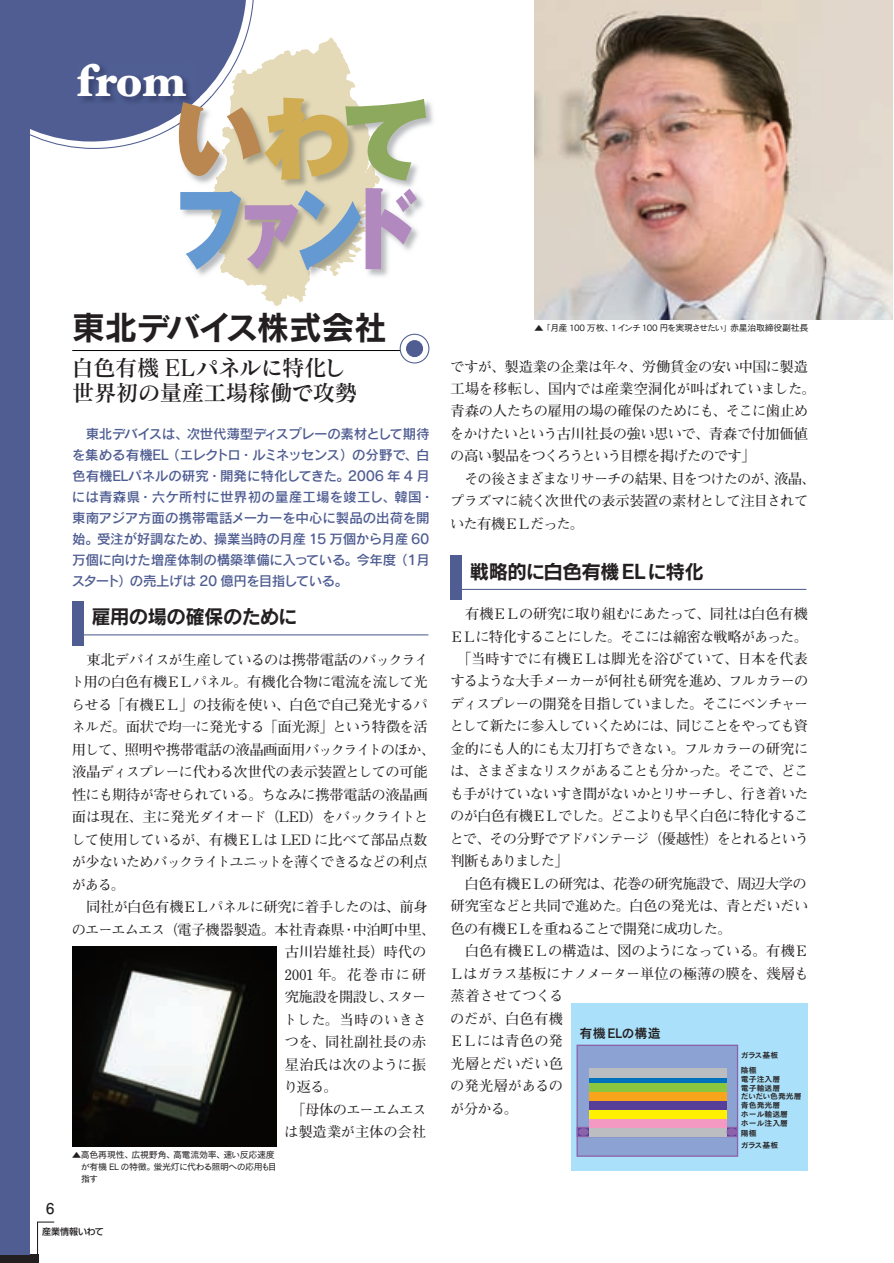
<style>
.page{position:relative;width:894px;height:1263px;background:#fff}
.page>*{position:absolute;margin:0;border:0;box-sizing:border-box;transform-origin:0 0}
.t1{font:90px/90px "Gothic MB101 Pro Ultra 90 pv RKSJ H";letter-spacing:-.16em;color:#6599d1;scale:.8 1}
.t2{font:900 45px "Hoefler Text";color:#fff}
.t3{font:33px "Rodin Pro B 90 pv RKSJ H";letter-spacing:-.02em;color:#231f20}
.t4{font:22.5px/25.5px "Matisse Pro DB 90 pv RKSJ H";letter-spacing:-.02em;color:#231f20}
.t5{font:19.5px "Rodin Pro B 90 pv RKSJ H";letter-spacing:-.035em;color:#231f20}
.t6{font:14.85px "Futo Go B101 Pro Bold 90 pv RKSJ H";color:#231f20}
.t7{font:14.25px/22.5px "Futo Min A101 Pro Bold 90 pv RKSJ H";letter-spacing:-.045em;color:#231f20}
.t8{font:14.25px "Futo Min A101 Pro Bold 90 pv RKSJ H";letter-spacing:-.065em;color:#231f20}
.t9{font:14.25px "Futo Min A101 Pro Bold 90 pv RKSJ H";letter-spacing:-.07em;color:#231f20}
.t10{font:14.25px "Futo Min A101 Pro Bold 90 pv RKSJ H";letter-spacing:-.075em;color:#231f20}
.t11{font:14.25px "Futo Min A101 Pro Bold 90 pv RKSJ H";letter-spacing:-.08em;color:#231f20}
.t12{font:14.25px "Futo Min A101 Pro Bold 90 pv RKSJ H";letter-spacing:-.025em;color:#231f20}
.t13{font:14.25px "Futo Min A101 Pro Bold 90 pv RKSJ H";letter-spacing:-.015em;color:#231f20}
.t14{font:14.25px "Futo Min A101 Pro Bold 90 pv RKSJ H";letter-spacing:-.01em;color:#231f20}
.t15{font:14.25px "Futo Min A101 Pro Bold 90 pv RKSJ H";letter-spacing:.005em;color:#231f20}
.t16{font:14.25px "Futo Min A101 Pro Bold 90 pv RKSJ H";letter-spacing:.12em;color:#231f20}
.t17{font:14.25px "Futo Min A101 Pro Bold 90 pv RKSJ H";letter-spacing:.03em;color:#231f20}
.t18{font:14.25px "Futo Min A101 Pro Bold 90 pv RKSJ H";letter-spacing:.01em;color:#231f20}
.t19{font:14.25px "Futo Min A101 Pro Bold 90 pv RKSJ H";color:#231f20}
.t20{font:14.25px "Futo Min A101 Pro Bold 90 pv RKSJ H";letter-spacing:-.11em;color:#231f20}
.t21{font:14.25px "Futo Min A101 Pro Bold 90 pv RKSJ H";letter-spacing:-.005em;color:#231f20}
.t22{font:13.5px/21px "Rodin Pro DB 90 pv RKSJ H";letter-spacing:-.025em;color:#4f5d92}
.t23{font:13.2px "Cezanne Pro DB 90 pv RKSJ H";color:#231f20}
.t24{font:9px/12px "Cezanne Pro M 90 pv RKSJ H";letter-spacing:-.04em;color:#231f20}
.t25{font:9px "Shin Go Pro Medium 90 pv RKSJ H";color:#231f20}
.t26{font:7.8px/8.9px "Cezanne Pro DB 90 pv RKSJ H";color:#231f20}
.s1{color:#b9874f}
.s2{color:#d0ad53}
.s3{color:#8da95e}
.s4{color:#b289be}
</style>
<div class="page">
<svg style="left:37px;top:1221px;width:18px;height:42px"></svg>
<div style="left:0;top:1254px;width:38px;height:9px;background:#231f20"></div>
<img style="left:534px;top:0;width:359px;height:319px">
<div style="left:0;top:0;width:30px;height:1254px;background:#4f5d92"></div>
<svg style="left:239px;top:38px;width:141px;height:268px;fill:#e5dab8"></svg>
<img style="left:332px;top:243px;width:82px;height:36px">
<img style="left:310px;top:265px;width:23px;height:14px">
<img style="left:207px;top:116px;width:103px;height:163px">
<svg style="left:30px;top:0;width:224px;height:149px;background:#717ca3"></svg>
<hr style="left:72px;top:350px;width:343px;height:1px;background:#000">
<svg style="left:400px;top:334px;width:29px;height:29px"></svg>
<div style="left:400px;top:334px;width:29px;height:29px;border:1px solid #4f5d92;border-radius:50%"></div>
<div style="left:407px;top:341px;width:16px;height:16px;background:#4f5d92;border-radius:50%"></div>
<div style="left:406px;top:340px;width:17px;height:17px;border:1px solid #4f5d92;border-radius:50%"></div>
<div style="left:450px;top:555px;width:12px;height:45px;background:#4f5d92"></div>
<hr style="left:461px;top:589px;width:345px;height:1px;background:#4f5d92">
<img style="left:72px;top:947px;width:204px;height:199px">
<div style="left:72px;top:601px;width:12px;height:44px;background:#4f5d92"></div>
<hr style="left:83px;top:634px;width:345px;height:1px;background:#4f5d92">
<div style="left:571px;top:1004px;width:237px;height:167px;background:#aae0f9"></div>
<div style="left:577px;top:1045px;width:161px;height:111px;background:#8ca2d2"></div>
<div style="left:577px;top:1045px;width:161px;height:112px;border:1px solid #8c62aa"></div>
<div style="left:577px;top:1127px;width:161px;height:10px;border:1px solid #8c62aa"></div>
<div style="left:589px;top:1128px;width:137px;height:9px;background:#bcbdc0"></div>
<div style="left:589px;top:1119px;width:137px;height:9px;background:#f499c2"></div>
<div style="left:589px;top:1109px;width:137px;height:10px;background:#fff101"></div>
<div style="left:589px;top:1100px;width:137px;height:9px;background:#573e99"></div>
<div style="left:589px;top:1091px;width:137px;height:9px;background:#f9a51b"></div>
<div style="left:589px;top:1082px;width:137px;height:9px;background:#8bc63e"></div>
<div style="left:589px;top:1077px;width:137px;height:5px;background:#0072bc"></div>
<div style="left:589px;top:1068px;width:137px;height:9px;background:#bcbdc0"></div>
<div style="left:578px;top:1128px;width:11px;height:8px;background:#8c62aa;border-radius:50%"></div>
<div style="left:727px;top:1128px;width:10px;height:8px;background:#8c62aa;border-radius:50%"></div>
<h2 class="t2" style="left:77px;top:63px;width:110px">from</h2>
<h1 class="t1" style="left:173px;top:106px;width:323px"><span class="s1">い</span><span class="s2">わ</span><span class="s3">て</span>フ<span class="s4">ァ</span>ン<span class="s4">ド</span></h1>
<h3 class="t3" style="left:72px;top:316px;width:316px">東北デバイス株式会社</h3>
<h3 class="t4" style="left:72px;top:358px;width:287px">白色有機 ELパネルに特化し世界初の量産工場稼働で攻勢</h3>
<p class="t22" style="left:72px;top:425px;width:363px">　東北デバイスは、次世代薄型ディスプレーの素材として期待を集める有機ＥＬ（エレクトロ・ルミネッセンス）の分野で、白色有機ＥＬパネルの研究・開発に特化してきた。2006 年 4 月には青森県・六ケ所村に世界初の量産工場を竣工し、韓国・東南アジア方面の携帯電話メーカーを中心に製品の出荷を開始。受注が好調なため、操業当時の月産 15 万個から月産 60万個に向けた増産体制の構築準備に入っている。今年度（１月スタート）の売上げは 20 億円を目指している。</p>
<h3 class="t5" style="left:72px;top:610px;width:227px">　雇用の場の確保のために</h3>
<p class="t7" style="left:72px;top:650px;width:358px">　東北デバイスが生産しているのは携帯電話のバックライ</p>
<p class="t7" style="left:71px;top:673px;width:359px">ト用の白色有機ＥＬパネル。有機化合物に電流を流して光</p>
<p class="t7" style="left:71px;top:695px;width:358px">らせる「有機ＥＬ」の技術を使い、白色で自己発光するパ</p>
<p class="t7" style="left:72px;top:718px;width:357px">ネルだ。面状で均一に発光する「面光源」という特徴を活</p>
<p class="t7" style="left:72px;top:740px;width:365px">用して、照明や携帯電話の液晶画面用バックライトのほか、</p>
<p class="t7" style="left:72px;top:763px;width:357px">液晶ディスプレーに代わる次世代の表示装置としての可能</p>
<p class="t7" style="left:72px;top:785px;width:357px">性にも期待が寄せられている。ちなみに携帯電話の液晶画</p>
<p class="t7" style="left:72px;top:808px;width:358px">面は現在、主に発光ダイオード（LED）をバックライトと</p>
<p class="t12" style="left:71px;top:834px;width:358px">して使用しているが、有機ＥＬは LED に比べて部品点数</p>
<p class="t9" style="left:72px;top:857px;width:358px">が少ないためバックライトユニットを薄くできるなどの利点</p>
<p class="t7" style="left:72px;top:875px;width:55px">がある。</p>
<p class="t7" style="left:72px;top:898px;width:357px">　同社が白色有機ＥＬパネルに研究に着手したのは、前身</p>
<p class="t7" style="left:72px;top:920px;width:365px">のエーエムエス（電子機器製造。本社青森県・中泊町中里、</p>
<p class="t15" style="left:285px;top:947px;width:143px">古川岩雄社長）時代の</p>
<p class="t16" style="left:285px;top:969px;width:143px">2001 年。花巻市に研</p>
<p class="t8" style="left:285px;top:992px;width:143px">究施設を開設し、スター</p>
<p class="t17" style="left:283px;top:1014px;width:145px">トした。当時のいきさ</p>
<p class="t18" style="left:285px;top:1037px;width:143px">つを、同社副社長の赤</p>
<p class="t19" style="left:285px;top:1059px;width:143px">星治氏は次のように振</p>
<p class="t7" style="left:284px;top:1078px;width:55px">り返る。</p>
<p class="t9" style="left:291px;top:1104px;width:137px">「母体のエーエムエス</p>
<p class="t13" style="left:284px;top:1127px;width:143px">は製造業が主体の会社</p>
<p class="t24" style="left:72px;top:1150px;width:206px">▲高色再現性、広視野角、高電流効率、速い反応速度　が有機 EL の特徴。蛍光灯に代わる照明への応用も目　指す</p>
<p class="t6" style="left:46px;top:1203px;width:10px">6</p>
<p class="t25" style="left:42px;top:1228px;width:63px">産業情報いわて</p>
<p class="t24" style="left:535px;top:323px;width:276px">▲「月産 100 万枚、1インチ100 円を実現させたい」赤星治取締役副社長</p>
<p class="t7" style="left:450px;top:357px;width:367px">ですが、製造業の企業は年々、労働賃金の安い中国に製造工場を移転し、国内では産業空洞化が叫ばれていました。青森の人たちの雇用の場の確保のためにも、そこに歯止めをかけたいという古川社長の強い思いで、青森で付加価値の高い製品をつくろうという目標を掲げたのです」<br>　その後さまざまなリサーチの結果、目をつけたのが、液晶、プラズマに続く次世代の表示装置の素材として注目されていた有機ＥＬだった。</p>
<h3 class="t5" style="left:451px;top:564px;width:255px">　戦略的に白色有機ELに特化</h3>
<p class="t7" style="left:451px;top:604px;width:359px">　有機ＥＬの研究に取り組むにあたって、同社は白色有機</p>
<p class="t10" style="left:450px;top:631px;width:360px">ＥＬに特化することにした。そこには綿密な戦略があった。</p>
<p class="t14" style="left:457px;top:653px;width:352px">「当時すでに有機ＥＬは脚光を浴びていて、日本を代表</p>
<p class="t8" style="left:450px;top:676px;width:359px">するような大手メーカーが何社も研究を進め、フルカラーの</p>
<p class="t8" style="left:450px;top:698px;width:360px">ディスプレーの開発を目指していました。そこにベンチャー</p>
<p class="t9" style="left:450px;top:721px;width:360px">として新たに参入していくためには、同じことをやっても資</p>
<p class="t7" style="left:451px;top:739px;width:359px">金的にも人的にも太刀打ちできない。フルカラーの研究に</p>
<p class="t10" style="left:450px;top:766px;width:360px">は、さまざまなリスクがあることも分かった。そこで、どこ</p>
<p class="t9" style="left:450px;top:788px;width:360px">も手がけていないすき間がないかとリサーチし、行き着いた</p>
<p class="t8" style="left:450px;top:811px;width:360px">のが白色有機ＥＬでした。どこよりも早く白色に特化するこ</p>
<p class="t11" style="left:450px;top:833px;width:361px">とで、その分野でアドバンテージ（優越性）をとれるという</p>
<p class="t20" style="left:451px;top:856px;width:120px">判断もありました」</p>
<p class="t7" style="left:451px;top:874px;width:358px">　白色有機ＥＬの研究は、花巻の研究施設で、周辺大学の</p>
<p class="t7" style="left:451px;top:897px;width:359px">研究室などと共同で進めた。白色の発光は、青とだいだい</p>
<p class="t7" style="left:451px;top:919px;width:282px">色の有機ＥＬを重ねることで開発に成功した。</p>
<p class="t7" style="left:451px;top:942px;width:360px">　白色有機ＥＬの構造は、図のようになっている。有機Ｅ</p>
<p class="t7" style="left:450px;top:964px;width:360px">Ｌはガラス基板にナノメーター単位の極薄の膜を、幾層も</p>
<p class="t13" style="left:451px;top:991px;width:114px">蒸着させてつくる</p>
<p class="t7" style="left:450px;top:1009px;width:114px">のだが、白色有機</p>
<p class="t15" style="left:450px;top:1036px;width:114px">ＥＬには青色の発</p>
<p class="t13" style="left:451px;top:1058px;width:114px">光層とだいだい色</p>
<p class="t21" style="left:450px;top:1081px;width:114px">の発光層があるの</p>
<p class="t7" style="left:450px;top:1099px;width:69px">が分かる。</p>
<p class="t23" style="left:580px;top:1029px;width:83px">有機ELの構造</p>
<p class="t26" style="left:741px;top:1052px;width:39px">ガラス基板</p>
<p class="t26" style="left:741px;top:1066px;width:41px">陰極<br>電子注入層電子輸送層</p>
<p class="t26" style="left:741px;top:1093px;width:62px">だいだい色発光層青色発光層<br>ホール輸送層<br>ホール注入層</p>
<p class="t26" style="left:741px;top:1130px;width:17px">陽極</p>
<p class="t26" style="left:741px;top:1141px;width:39px">ガラス基板</p>
</div>
